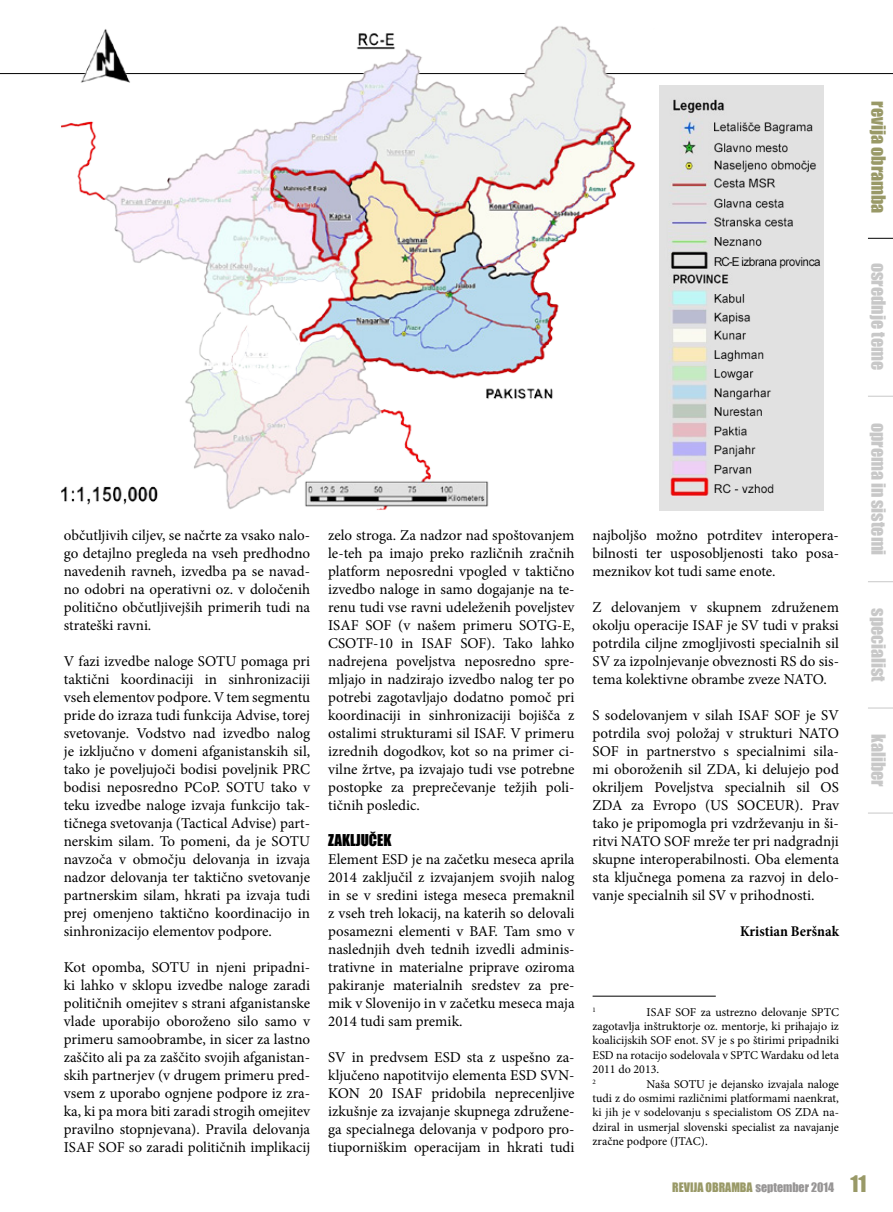
<style>
.page{position:relative;width:893px;height:1212px;background:#fff}
.page>*{position:absolute;margin:0;border:0;box-sizing:border-box;transform-origin:0 0}
.t1{font:18px "Impact";color:#c8c8c8}
.t2{font:18px "Impact";color:#999967}
.t3{font:15px/18px "Minion Pro";color:#000;text-align:justify}
.t4{font:700 condensed 15px "Minion Pro";color:#000}
.t5{font:15px "Impact";color:#000}
.t6{font:12px/14.4px "Minion Pro";color:#000;text-align:justify}
.t7{font:12px "Impact";color:#999967}
.t8{font:7.05px "Minion Pro";color:#000}
.s1{color:#979595}
.s2{font-size:21px}
</style>
<div class="page">
<hr style="left:0;top:73px;width:893px;height:1px;background:#000">
<svg style="left:868px;top:238px;width:25px;height:1px"></svg>
<svg style="left:868px;top:396px;width:25px;height:1px"></svg>
<svg style="left:868px;top:581px;width:25px;height:1px"></svg>
<svg style="left:868px;top:813px;width:25px;height:1px"></svg>
<svg style="left:868px;top:708px;width:25px;height:1px"></svg>
<img style="left:36px;top:26px;width:644px;height:484px">
<hr style="left:593px;top:996px;width:123px;height:1px;background:#000">
<img style="left:659px;top:85px;width:164px;height:425px">
<p class="t2" style="left:892px;top:101px;width:114px;rotate:90deg">revija obramba</p>
<p class="t1" style="left:892px;top:263px;width:109px;rotate:90deg">osrednje teme</p>
<p class="t3" style="left:64px;top:526px;width:248px">občutljivih ciljev, se načrte za vsako nalo&shy;go detajlno pregleda na vseh predhodno navedenih ravneh, izvedba pa se navad&shy;no odobri na operativni oz. v določenih politično občutljivejših primerih tudi na strateški ravni.</p>
<p class="t3" style="left:64px;top:652px;width:248px">V fazi izvedbe naloge SOTU pomaga pri taktični koordinaciji in sinhronizaciji vseh elementov podpore. V tem segmentu pride do izraza tudi funkcija Advise, torej svetovanje. Vodstvo nad izvedbo nalog je izključno v domeni afganistanskih sil, tako je poveljujoči bodisi poveljnik PRC bodisi neposredno PCoP. SOTU tako v teku izvedbe naloge izvaja funkcijo tak&shy;tičnega svetovanja (Tactical Advise) part&shy;nerskim silam. To pomeni, da je SOTU navzoča v območju delovanja in izvaja nadzor delovanja ter taktično svetovanje partnerskim silam, hkrati pa izvaja tudi prej omenjeno taktično koordinacijo in sinhronizacijo elementov podpore.</p>
<p class="t3" style="left:64px;top:958px;width:248px">Kot opomba, SOTU in njeni pripadni&shy;ki lahko v sklopu izvedbe naloge zaradi političnih omejitev s strani afganistanske vlade uporabijo oboroženo silo samo v primeru samoobrambe, in sicer za lastno zaščito ali pa za zaščito svojih afganistan&shy;skih partnerjev (v drugem primeru pred&shy;vsem z uporabo ognjene podpore iz zra&shy;ka, ki pa mora biti zaradi strogih omejitev pravilno stopnjevana). Pravila delovanja ISAF SOF so zaradi političnih implikacij</p>
<p class="t3" style="left:328px;top:526px;width:248px">zelo stroga. Za nadzor nad spoštovanjem le-teh pa imajo preko različnih zračnih platform neposredni vpogled v taktično izvedbo naloge in samo dogajanje na te&shy;renu tudi vse ravni udeleženih poveljstev ISAF SOF (v našem primeru SOTG-E, CSOTF-10 in ISAF SOF). Tako lahko nadrejena poveljstva neposredno spre&shy;mljajo in nadzirajo izvedbo nalog ter po potrebi zagotavljajo dodatno pomoč pri koordinaciji in sinhronizaciji bojišča z ostalimi strukturami sil ISAF. V primeru izrednih dogodkov, kot so na primer ci&shy;vilne žrtve, pa izvajajo tudi vse potrebne postopke za preprečevanje težjih poli&shy;tičnih posledic.</p>
<p class="t5" style="left:328px;top:828px;width:65px">ZAKLJUČEK</p>
<p class="t3" style="left:328px;top:850px;width:248px">Element ESD je na začetku meseca aprila 2014 zaključil z izvajanjem svojih nalog in se v sredini istega meseca premaknil z vseh treh lokacij, na katerih so delovali posamezni elementi v BAF. Tam smo v naslednjih dveh tednih izvedli adminis&shy;trativne in materialne priprave oziroma pakiranje materialnih sredstev za pre&shy;mik v Slovenijo in v začetku meseca maja 2014 tudi sam premik.</p>
<p class="t3" style="left:328px;top:1048px;width:248px">SV in predvsem ESD sta z uspešno za&shy;ključeno napotitvijo elementa ESD SVN-KON 20 ISAF pridobila neprecenljive izkušnje za izvajanje skupnega združene&shy;ga specialnega delovanja v podporo pro&shy;tiuporniškim operacijam in hkrati tudi</p>
<p class="t3" style="left:593px;top:526px;width:248px">najboljšo možno potrditev interopera&shy;bilnosti ter usposobljenosti tako posa&shy;meznikov kot tudi same enote.</p>
<p class="t3" style="left:593px;top:598px;width:248px">Z delovanjem v skupnem združenem okolju operacije ISAF je SV tudi v praksi potrdila ciljne zmogljivosti specialnih sil SV za izpolnjevanje obveznosti RS do sis&shy;tema kolektivne obrambe zveze NATO.</p>
<p class="t3" style="left:593px;top:706px;width:248px">S sodelovanjem v silah ISAF SOF je SV potrdila svoj položaj v strukturi NATO SOF in partnerstvo s specialnimi sila&shy;mi oboroženih sil ZDA, ki delujejo pod okriljem Poveljstva specialnih sil OS ZDA za Evropo (US SOCEUR). Prav tako je pripomogla pri vzdrževanju in ši&shy;ritvi NATO SOF mreže ter pri nadgradnji skupne interoperabilnosti. Oba elementa sta ključnega pomena za razvoj in delo&shy;vanje specialnih sil SV v prihodnosti.</p>
<p class="t4" style="left:740px;top:921px;width:100px">Kristian Beršnak</p>
<p class="t6" style="left:593px;top:1004px;width:248px;text-indent:54px">ISAF SOF za ustrezno delovanje SPTC zagotavlja inštruktorje oz. mentorje, ki prihajajo iz koalicijskih SOF enot. SV je s po štirimi pripadniki ESD na rotacijo sodelovala v SPTC Wardaku od leta 2011 do 2013.</p>
<p class="t8" style="left:593px;top:1076px;width:5px">2</p>
<p class="t8" style="left:593px;top:1004px;width:5px">1</p>
<p class="t6" style="left:593px;top:1076px;width:248px;text-indent:54px">Naša SOTU je dejansko izvajala naloge tudi z do osmimi različnimi platformami naenkrat, ki jih je v sodelovanju s specialistom OS ZDA na&shy;dziral in usmerjal slovenski specialist za navajanje zračne podpore (JTAC).</p>
<p class="t1" style="left:892px;top:422px;width:134px;rotate:90deg">oprema in sistemi</p>
<p class="t1" style="left:892px;top:608px;width:75px;rotate:90deg">specialist</p>
<p class="t1" style="left:892px;top:734px;width:54px;rotate:90deg">kaliber</p>
<p class="t7" style="left:672px;top:1178px;width:196px">REVIJA OBRAMBA <span class="s1">september 2014</span> <span class="s2">11</span></p>
</div>
